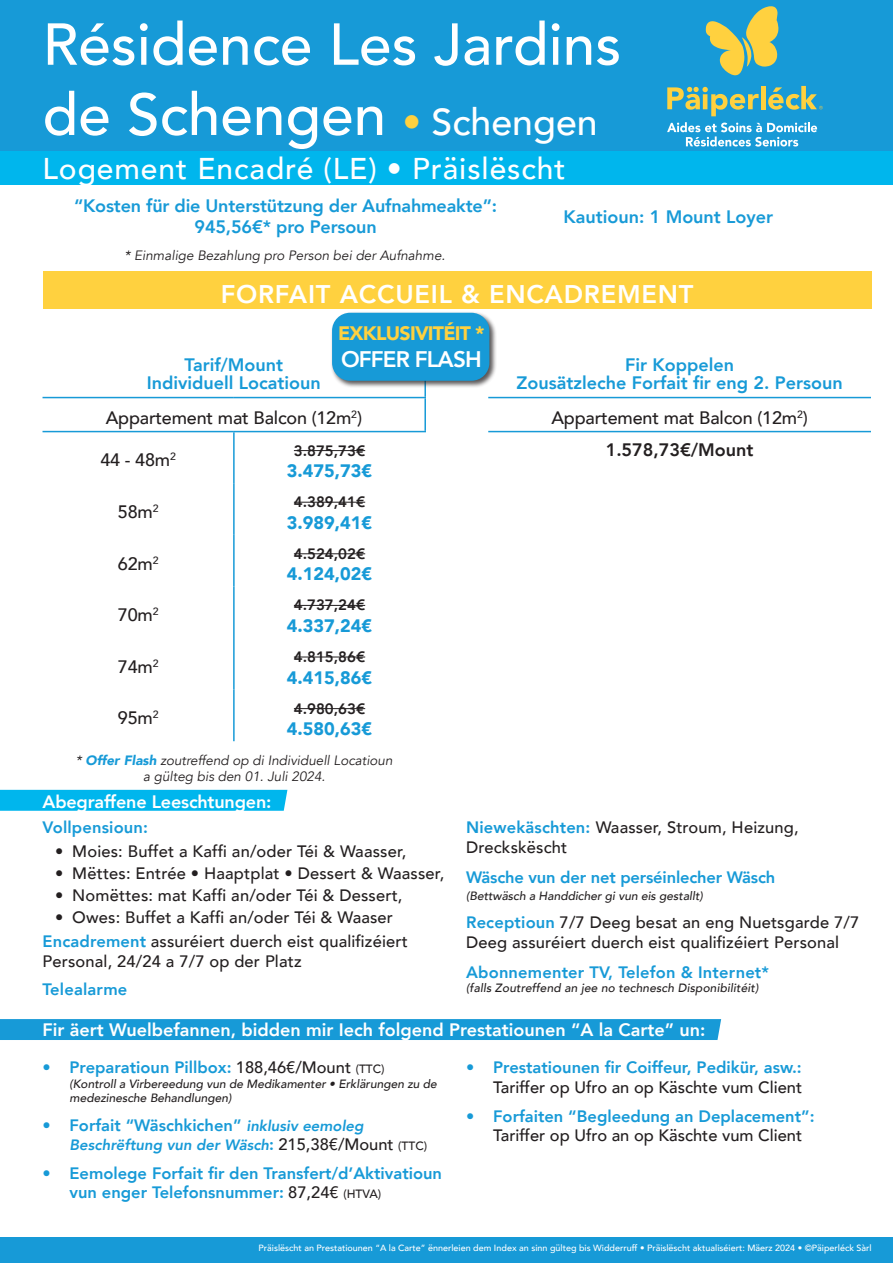
<style>
.page{position:relative;width:893px;height:1263px;background:#fff}
.page>*{position:absolute;margin:0;border:0;box-sizing:border-box;transform-origin:0 0}
.Body_Text{font:500 58.5px/70.2px "Avenir";color:#fff}
.Body_Text-2{font:500 30px "Avenir";letter-spacing:.03em;color:#fff}
.Body_Text-3{font:800 25.5px "Avenir";letter-spacing:.03em;color:#fff}
.t1{font:800 22.5px "Avenir";letter-spacing:-.04em;color:#fff}
.t2{font:900 19.5px "Avenir";letter-spacing:-.04em;color:#ffd13f}
.t3{font:800 18px/21.6px "Avenir";color:#179ad7;text-align:center}
.t4{font:800 18px "Avenir";color:#fff}
.t5{font:500 18px "Avenir";letter-spacing:-.01em;color:#231f20}
.t6{font:900 18px "Avenir";color:#179ad7}
.t7{font:800 18px "Avenir";color:#231f20}
.Body_Text-4{font:800 16.5px/19.8px "Avenir";color:#179ad7}
.Body_Text-5{font:500 16.5px/19.8px "Avenir";letter-spacing:.01em;color:#231f20}
.t8{font:800 15px "Avenir";color:#231f20}
.t9{font:italic 800 15px "Avenir";color:#179ad7}
.t10{font:italic 13.5px/16.2px "Avenir";color:#231f20;text-align:center}
.Body_Text-6{font:italic 500 12px/14.4px "Avenir";color:#231f20}
.t11{font:500 9px "Avenir";color:#fff}
.s1{font-size:37.5px;color:#ffd13f}
.s2{font-size:37.5px}
.s3{font-weight:900;color:#179ad7}
.s4{font-weight:800;color:#179ad7}
.s5{font-weight:500;color:#231f20}
.s6{font-weight:500;font-size:12px;color:#231f20}
.s7{font-style:italic;font-size:15px}
.s8{font-style:normal;font-size:16.5px}
.s9{font-weight:500;font-style:normal;font-size:16.5px;color:#231f20}
.s10{font-weight:500;font-style:normal;font-size:12px;color:#231f20}
</style>
<div class="page">
<div style="left:0;top:0;width:893px;height:165px;background:#179ad7"></div>
<div style="left:0;top:790px;width:287px;height:21px;background:#00b6ed"></div>
<div style="left:0;top:1019px;width:721px;height:21px;background:#179ad7"></div>
<div style="left:0;top:151px;width:893px;height:34px;background:#00b6ed"></div>
<div style="left:0;top:1237px;width:893px;height:26px;background:#179ad7"></div>
<div style="left:43px;top:271px;width:828px;height:38px;background:#ffd13f"></div>
<svg style="left:43px;top:396px;width:382px;height:314px"></svg>
<hr style="left:43px;top:431px;width:191px;height:1px;background:#179ad7">
<hr style="left:234px;top:431px;width:192px;height:1px;background:#179ad7">
<hr style="left:233px;top:432px;width:2px;height:51px;background:#179ad7">
<hr style="left:233px;top:483px;width:2px;height:52px;background:#179ad7">
<hr style="left:233px;top:535px;width:2px;height:51px;background:#179ad7">
<hr style="left:233px;top:586px;width:2px;height:52px;background:#179ad7">
<hr style="left:233px;top:638px;width:2px;height:52px;background:#179ad7">
<hr style="left:233px;top:690px;width:2px;height:51px;background:#179ad7">
<hr style="left:424px;top:346px;width:2px;height:51px;background:#179ad7">
<hr style="left:43px;top:397px;width:191px;height:1px;background:#179ad7">
<hr style="left:234px;top:397px;width:192px;height:1px;background:#179ad7">
<hr style="left:424px;top:398px;width:2px;height:33px;background:#179ad7">
<hr style="left:294px;top:450px;width:71px;height:1px;background:#231f20">
<hr style="left:294px;top:502px;width:71px;height:1px;background:#231f20">
<hr style="left:294px;top:553px;width:71px;height:1px;background:#231f20">
<hr style="left:294px;top:605px;width:71px;height:1px;background:#231f20">
<hr style="left:294px;top:657px;width:71px;height:1px;background:#231f20">
<hr style="left:294px;top:708px;width:71px;height:1px;background:#231f20">
<svg style="left:488px;top:396px;width:383px;height:37px"></svg>
<hr style="left:488px;top:431px;width:383px;height:1px;background:#179ad7">
<hr style="left:488px;top:397px;width:383px;height:1px;background:#179ad7">
<div style="left:330px;top:311px;width:167px;height:77px;background:#231f20;opacity:.75"></div>
<div style="left:332px;top:313px;width:157px;height:68px;background:#179ad7;border-radius:18px"></div>
<svg style="left:706px;top:6px;width:73px;height:69px"></svg>
<svg style="left:667px;top:122px;width:150px;height:25px"></svg>
<svg style="left:667px;top:87px;width:92px;height:29px"></svg>
<hr style="left:761px;top:86px;width:4px;height:23px;background:#ffd13f">
<svg style="left:768px;top:86px;width:55px;height:24px"></svg>
<p class="Body_Text" style="left:43px;top:6px;width:580px">Résidence Les Jardins de Schengen <span class="s1">•</span> <span class="s2">Schengen</span></p>
<p class="Body_Text-2" style="left:43px;top:142px;width:524px">Logement Encadré (LE) • Präislëscht</p>
<p class="t3" style="left:74px;top:195px;width:425px">“Kosten für die Unterstützung der Aufnahmeakte”:<br>945,56€* pro Persoun</p>
<p class="t3" style="left:563px;top:205px;width:211px">Kautioun: 1 Mount Loyer</p>
<p class="t10" style="left:124px;top:248px;width:322px">* Einmalige Bezahlung pro Person bei der Aufnahme.</p>
<p class="Body_Text-3" style="left:221px;top:274px;width:474px">FORFAIT ACCUEIL &amp; ENCADREMENT</p>
<p class="t2" style="left:338px;top:317px;width:148px">EXKLUSIVITÉIT *</p>
<p class="t1" style="left:341px;top:342px;width:142px">OFFER FLASH</p>
<p class="t3" style="left:185px;top:353px;width:100px">Tarif/Mount</p>
<p class="t3" style="left:147px;top:371px;width:176px">Individuell Locatioun</p>
<p class="t5" style="left:106px;top:402px;width:258px">Appartement mat Balcon (12m<sup>2</sup>)</p>
<p class="t5" style="left:100px;top:444px;width:77px">44 - 48m<sup>2</sup></p>
<p class="t8" style="left:294px;top:439px;width:73px">3.875,73€</p>
<p class="t6" style="left:287px;top:455px;width:87px">3.475,73€</p>
<p class="t5" style="left:118px;top:496px;width:42px">58m<sup>2</sup></p>
<p class="t5" style="left:118px;top:548px;width:42px">62m<sup>2</sup></p>
<p class="t5" style="left:118px;top:599px;width:42px">70m<sup>2</sup></p>
<p class="t5" style="left:118px;top:651px;width:42px">74m<sup>2</sup></p>
<p class="t5" style="left:118px;top:702px;width:42px">95m<sup>2</sup></p>
<p class="t8" style="left:294px;top:490px;width:73px">4.389,41€</p>
<p class="t6" style="left:287px;top:507px;width:87px">3.989,41€</p>
<p class="t8" style="left:294px;top:542px;width:73px">4.524,02€</p>
<p class="t6" style="left:287px;top:559px;width:87px">4.124,02€</p>
<p class="t8" style="left:294px;top:593px;width:73px">4.737,24€</p>
<p class="t6" style="left:287px;top:610px;width:87px">4.337,24€</p>
<p class="t8" style="left:294px;top:645px;width:73px">4.815,86€</p>
<p class="t6" style="left:287px;top:662px;width:87px">4.415,86€</p>
<p class="t8" style="left:294px;top:697px;width:73px">4.980,63€</p>
<p class="t6" style="left:287px;top:713px;width:87px">4.580,63€</p>
<p class="t10" style="left:76px;top:752px;width:318px">* <span class="s3">Offer Flash</span> zoutreffend op di Individuell Locatioun a gülteg bis den 01. Juli 2024.</p>
<p class="t4" style="left:43px;top:787px;width:231px">Abegraffene Leeschtungen:</p>
<p class="t3" style="left:625px;top:353px;width:111px">Fir Koppelen</p>
<p class="t3" style="left:516px;top:371px;width:328px">Zousätzleche Forfait fir eng 2. Persoun</p>
<p class="t5" style="left:551px;top:402px;width:258px">Appartement mat Balcon (12m<sup>2</sup>)</p>
<p class="t7" style="left:606px;top:435px;width:149px">1.578,73€/Mount</p>
<p class="Body_Text-4" style="left:43px;top:818px;width:107px">Vollpensioun:</p>
<p class="Body_Text-5" style="left:55px;top:841px;width:353px">• Moies: Buffet a Kaffi an/oder Téi &amp; Waasser,</p>
<p class="Body_Text-5" style="left:55px;top:863px;width:390px">• Mëttes: Entrée • Haaptplat • Dessert &amp; Waasser,</p>
<p class="Body_Text-5" style="left:55px;top:885px;width:349px">• Nomëttes: mat Kaffi an/oder Téi &amp; Dessert,</p>
<p class="Body_Text-5" style="left:55px;top:906px;width:339px">• Owes: Buffet a Kaffi an/oder Téi &amp; Waaser</p>
<p class="Body_Text-5" style="left:43px;top:931px;width:367px"><span class="s4">Encadrement</span> assuréiert duerch eist qualifizéiert<br>Personal, 24/24 a 7/7 op der Platz</p>
<p class="Body_Text-4" style="left:43px;top:980px;width:86px">Telealarme</p>
<p class="Body_Text-5" style="left:466px;top:817px;width:334px"><span class="s4">Niewekäschten:</span> Waasser, Stroum, Heizung,<br>Dreckskëscht</p>
<p class="Body_Text-4" style="left:466px;top:867px;width:311px">Wäsche vun der net perséinlecher Wäsch</p>
<p class="Body_Text-6" style="left:466px;top:888px;width:238px">(Bettwäsch a Handdicher gi vun eis gestallt)</p>
<p class="Body_Text-5" style="left:466px;top:911px;width:395px"><span class="s4">Receptioun</span> 7/7 Deeg besat an eng Nuetsgarde 7/7<br>Deeg assuréiert duerch eist qualifizéiert Personal</p>
<p class="Body_Text-4" style="left:466px;top:962px;width:305px">Abonnementer TV, Telefon &amp; Internet*</p>
<p class="Body_Text-6" style="left:466px;top:981px;width:294px">(falls Zoutreffend an jee no technesch Disponibilitéit)</p>
<p class="t4" style="left:43px;top:1015px;width:665px">Fir äert Wuelbefannen, bidden mir Iech folgend Prestatiounen “A la Carte” un:</p>
<p class="Body_Text-4" style="left:43px;top:1058px;width:344px">• Preparatioun Pillbox: <span class="s5">188,46€/Mount</span> <span class="s6">(TTC)</span></p>
<p class="Body_Text-6" style="left:70px;top:1077px;width:369px">(Kontroll a Virbereedung vun de Medikamenter • Erklärungen zu de medezinesche Behandlungen)</p>
<p class="Body_Text-4" style="left:43px;top:1115px;width:323px">• Forfait “Wäschkichen” <span class="s7">inklusiv eemoleg</span></p>
<p class="t9" style="left:70px;top:1136px;width:359px">Beschrëftung vun der Wäsch<span class="s8">:</span> <span class="s9">215,38€/Mount</span> <span class="s10">(TTC)</span></p>
<p class="Body_Text-4" style="left:70px;top:1163px;width:374px;text-indent:-27px">• Eemolege Forfait fir den Transfert/d’Aktivatioun vun enger Telefonsnummer: <span class="s5">87,24€</span> <span class="s6">(HTVA)</span></p>
<p class="Body_Text-4" style="left:466px;top:1058px;width:338px;text-align:right">• Prestatiounen fir Coiffeur, Pedikür, asw.:<br><span class="s5">Tariffer op Ufro an op Käschte vum Client</span></p>
<p class="Body_Text-4" style="left:493px;top:1106px;width:323px;text-indent:-27px">• Forfaiten “Begleedung an Deplacement”:<br><span class="s5">Tariffer op Ufro an op Käschte vum Client</span></p>
<p class="t11" style="left:259px;top:1240px;width:615px">Präislëscht an Prestatiounen “A la Carte” ënnerleien dem Index an sinn gülteg bis Widderruff • Präislëscht aktualiséiert: Mäerz 2024 • ©Päiperléck Sàrl</p>
</div>
